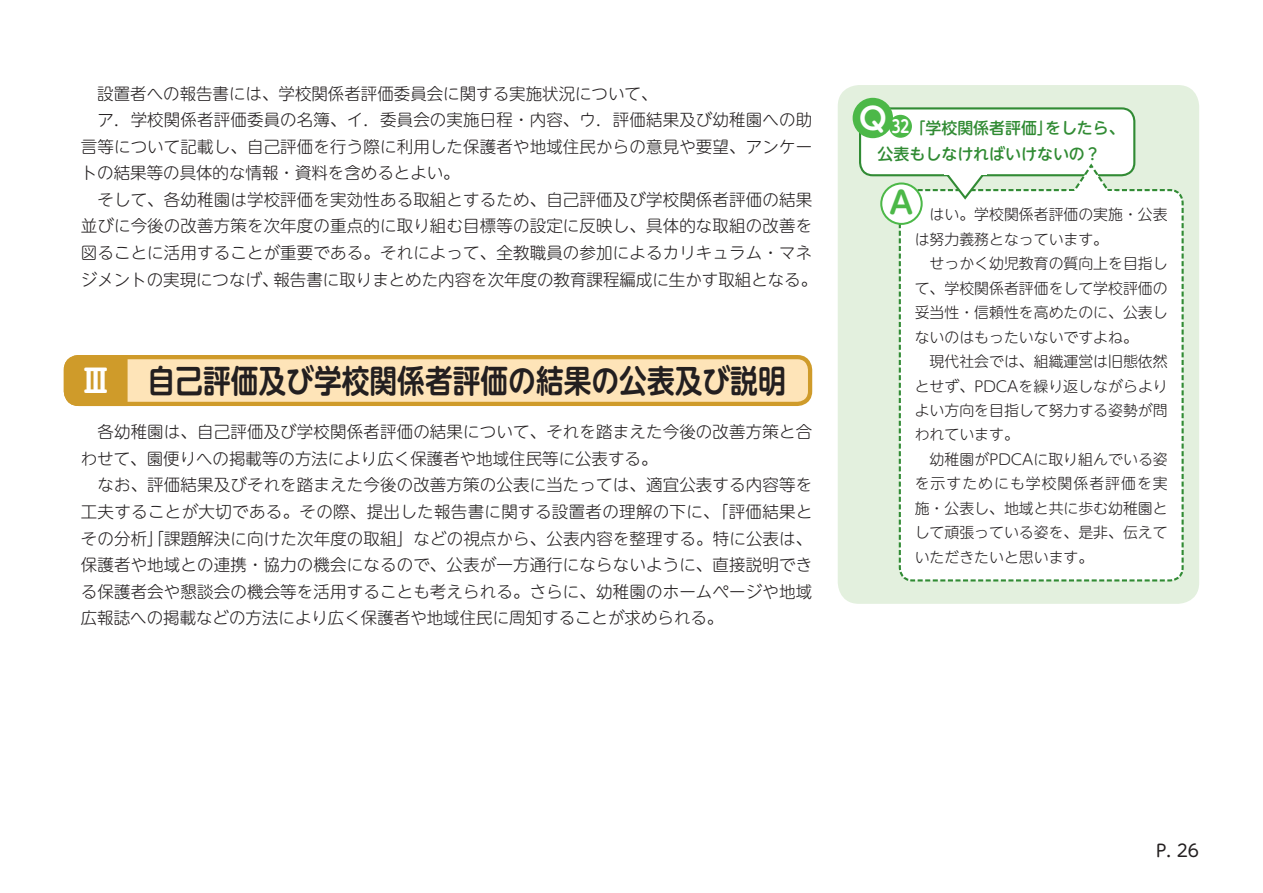
<style>
.page{position:relative;width:1263px;height:893px;background:#fff}
.page>*{position:absolute;margin:0;border:0;box-sizing:border-box;transform-origin:0 0}
.t1{font:700 31.95px "UD Shin M Go Pr 6 N De";color:#231f20;scale:.87 1}
.t2{font:700 30.3px "UD Shin M Go Pr 6 N De";color:#4cb848}
.t3{font:16.95px "UD Shin M Go Pr 6 N";color:#231f20}
.t4{font:300 16.5px/26.5px "UD Shin M Go Pr 6 N";letter-spacing:.01em;color:#231f20}
.t5{font:500 15.9px/25.5px "UD Shin M Go Pr 6 N";color:#318b34;text-align:center}
.t6{font:300 14.85px/24.5px "UD Shin M Go Pr 6 N";color:#231f20}
.s1{color:#fff}
.s2{font-family:"UD Shin M Go Pr 6 N De";font-weight:700;font-size:17.25px;color:#fff}
</style>
<div class="page">
<div style="left:838px;top:85px;width:361px;height:519px;background:#e3f0de;border-radius:21px"></div>
<div style="left:860px;top:108px;width:274px;height:67px;background:#fff;border-radius:13px"></div>
<div style="left:859px;top:107px;width:276px;height:69px;border:2px solid #318b34;border-radius:13px"></div>
<div style="left:881px;top:183px;width:41px;height:41px;background:#fff;border-radius:50%"></div>
<div style="left:880px;top:182px;width:43px;height:43px;border:2px solid #4cb848;border-radius:50%"></div>
<div style="left:898px;top:162px;width:286px;height:420px;background:#fff"></div>
<div style="left:1066px;top:191px;width:50px;height:6px;background:#fff"></div>
<div style="left:853px;top:98px;width:40px;height:40px;background:#4cb848;border-radius:50%"></div>
<div style="left:889px;top:115px;width:23px;height:23px;background:#4cb848;border-radius:50%"></div>
<div style="left:66px;top:357px;width:744px;height:47px;background:#fee4b8;border-radius:13px"></div>
<div style="left:64px;top:355px;width:748px;height:51px;border:4px solid #cf9b2a;border-radius:13px"></div>
<svg style="left:63px;top:355px;width:67px;height:52px;background:#d2a239"></svg>
<p class="t4" style="left:81px;top:79px;width:738px">　設置者への報告書には、学校関係者評価委員会に関する実施状況について、<br>　ア．学校関係者評価委員の名簿、イ．委員会の実施日程・内容、ウ．評価結果及び幼稚園への助言等について記載し、自己評価を行う際に利用した保護者や地域住民からの意見や要望、アンケートの結果等の具体的な情報・資料を含めるとよい。<br>　そして、各幼稚園は学校評価を実効性ある取組とするため、自己評価及び学校関係者評価の結果並びに今後の改善方策を次年度の重点的に取り組む目標等の設定に反映し、具体的な取組の改善を図ることに活用することが重要である。それによって、全教職員の参加によるカリキュラム・マネジメントの実現につなげ、報告書に取りまとめた内容を次年度の教育課程編成に生かす取組となる。</p>
<h1 class="t1" style="left:80px;top:353px;width:813px"><span class="s1">Ⅲ</span> 自己評価及び学校関係者評価の結果の公表及び説明</h1>
<p class="t4" style="left:81px;top:418px;width:733px">　各幼稚園は、自己評価及び学校関係者評価の結果について、それを踏まえた今後の改善方策と合わせて、園便りへの掲載等の方法により広く保護者や地域住民等に公表する。<br>　なお、評価結果及びそれを踏まえた今後の改善方策の公表に当たっては、適宜公表する内容等を工夫することが大切である。その際、提出した報告書に関する設置者の理解の下に、「評価結果とその分析」「課題解決に向けた次年度の取組」などの視点から、公表内容を整理する。特に公表は、保護者や地域との連携・協力の機会になるので、公表が一方通行にならないように、直接説明できる保護者会や懇談会の機会等を活用することも考えられる。さらに、幼稚園のホームページや地域広報誌への掲載などの方法により広く保護者や地域住民に周知することが求められる。</p>
<p class="t5" style="left:858px;top:114px;width:269px"><sup>Ｑ</sup> <span class="s2">32</span>「学校関係者評価」をしたら、公表もしなければいけないの？</p>
<h2 class="t2" style="left:886px;top:177px;width:32px">Ａ</h2>
<p class="t6" style="left:915px;top:202px;width:255px">　はい。学校関係者評価の実施・公表は努力義務となっています。<br>　せっかく幼児教育の質向上を目指して、学校関係者評価をして学校評価の妥当性・信頼性を高めたのに、公表しないのはもったいないですよね。<br>　現代社会では、組織運営は旧態依然とせず、PDCAを繰り返しながらよりよい方向を目指して努力する姿勢が問われています。<br>　幼稚園がPDCAに取り組んでいる姿を示すためにも学校関係者評価を実施・公表し、地域と共に歩む幼稚園として頑張っている姿を、是非、伝えていただきたいと思います。</p>
<p class="t3" style="left:1156px;top:836px;width:44px">P. 26</p>
</div>
